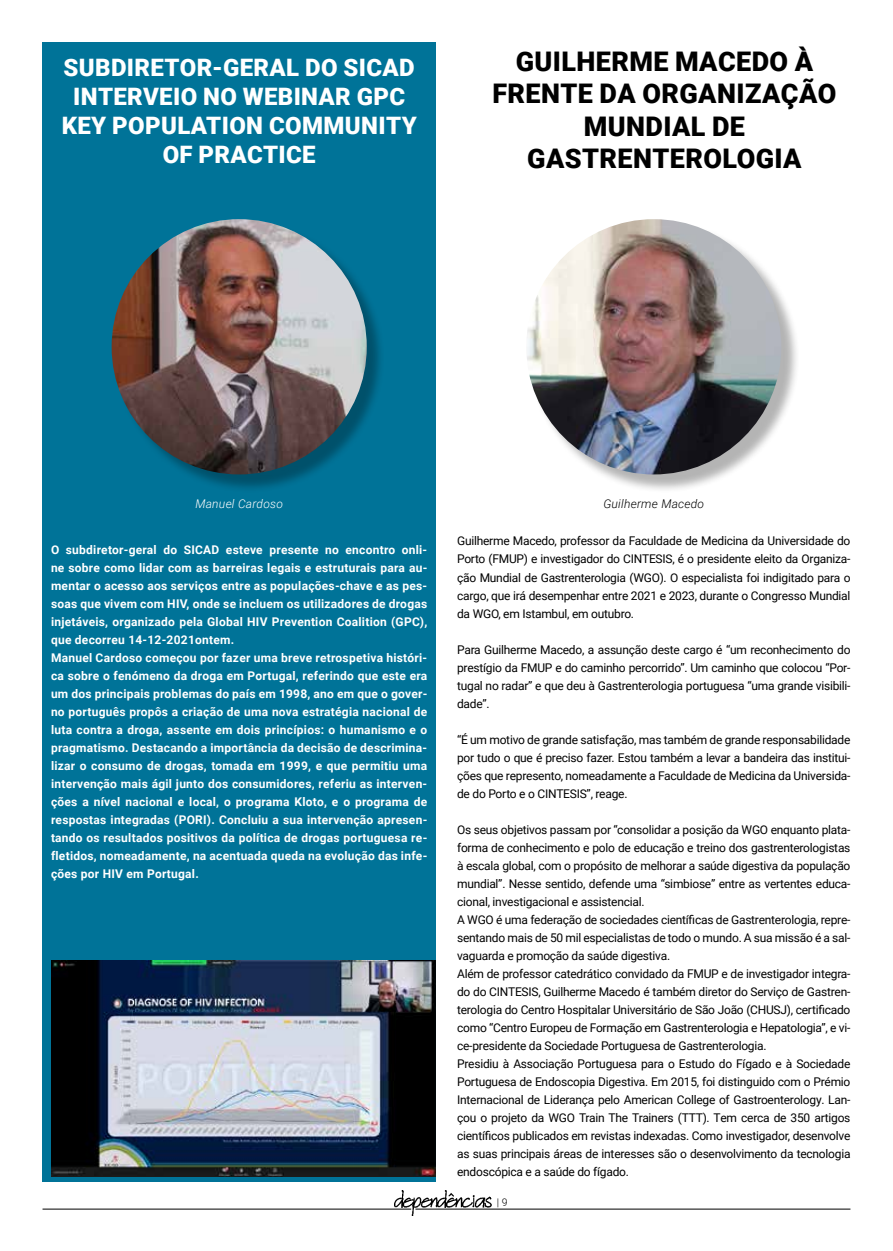
<style>
.page{position:relative;width:893px;height:1251px;background:#fff}
.page>*{position:absolute;margin:0;border:0;box-sizing:border-box;transform-origin:0 0}
.t1{font:900 27px/32.4px "Roboto";letter-spacing:.015em;color:#000;text-align:center}
.t2{font:900 24px/28.8px "Roboto";letter-spacing:.015em;color:#fff;text-align:center}
.t3{font:12px/18px "Roboto";letter-spacing:-.02em;color:#000;text-align:justify}
.t4{font:700 12px/18px "Roboto";letter-spacing:.02em;color:#fff}
.t5{font:italic 300 12px "Roboto";letter-spacing:.02em;color:#000}
.t6{font:italic 300 12px "Roboto";letter-spacing:.02em;color:#fff}
.t7{font:300 10.5px "Roboto";color:#000}
</style>
<div class="page">
<img style="left:387px;top:1190px;width:110px;height:25px">
<hr style="left:43px;top:1208px;width:368px;height:1px;background:#000">
<hr style="left:415px;top:1208px;width:435px;height:1px;background:#000">
<div style="left:43px;top:43px;width:393px;height:1138px;background:#007398"></div>
<div style="left:529px;top:221px;width:271px;height:272px;background:#000;opacity:.3"></div>
<img style="left:526px;top:219px;width:255px;height:255px;border-radius:128px">
<div style="left:114px;top:221px;width:271px;height:272px;background:#000;opacity:.3"></div>
<img style="left:112px;top:219px;width:255px;height:255px;border-radius:128px">
<img style="left:51px;top:960px;width:385px;height:216px">
<h2 class="t2" style="left:62px;top:52px;width:357px">SUBDIRETOR-GERAL DO SICAD<br>INTERVEIO NO WEBINAR GPC<br>KEY POPULATION COMMUNITY<br>OF PRACTICE</h2>
<h1 class="t1" style="left:492px;top:44px;width:346px">GUILHERME MACEDO À<br>FRENTE DA ORGANIZAÇÃO<br>MUNDIAL DE<br>GASTRENTEROLOGIA</h1>
<p class="t6" style="left:195px;top:495px;width:89px">Manuel Cardoso</p>
<p class="t5" style="left:603px;top:495px;width:102px">Guilherme Macedo</p>
<p class="t4" style="left:51px;top:540px;width:378px">O subdiretor-geral do SICAD esteve presente no encontro onli&shy;ne sobre como lidar com as barreiras legais e estruturais para au&shy;mentar o acesso aos serviços entre as populações-chave e as pes&shy;soas que vivem com HIV, onde se incluem os utilizadores de drogas injetáveis, organizado pela Global HIV Prevention Coalition (GPC), que decorreu 14-12-2021ontem.<br>Manuel Cardoso começou por fazer uma breve retrospetiva históri&shy;ca sobre o fenómeno da droga em Portugal, referindo que este era um dos principais problemas do país em 1998, ano em que o gover&shy;no português propôs a criação de uma nova estratégia nacional de luta contra a droga, assente em dois princípios: o humanismo e o pragmatismo. Destacando a importância da decisão de descrimina&shy;lizar o consumo de drogas, tomada em 1999, e que permitiu uma intervenção mais ágil junto dos consumidores, referiu as interven&shy;ções a nível nacional e local, o programa Kloto, e o programa de respostas integradas (PORI). Concluiu a sua intervenção apresen&shy;tando os resultados positivos da política de drogas portuguesa re&shy;fletidos, nomeadamente, na acentuada queda na evolução das infe&shy;ções por HIV em Portugal.</p>
<p class="t3" style="left:457px;top:531px;width:395px">Guilherme Macedo, professor da Faculdade de Medicina da Universidade do Porto (FMUP) e investigador do CINTESIS, é o presidente eleito da Organiza&shy;ção Mundial de Gastrenterologia (WGO). O especialista foi indigitado para o cargo, que irá desempenhar entre 2021 e 2023, durante o Congresso Mundial da WGO, em Istambul, em outubro.</p>
<p class="t3" style="left:457px;top:639px;width:395px">Para Guilherme Macedo, a assunção deste cargo é “um reconhecimento do prestígio da FMUP e do caminho percorrido”. Um caminho que colocou “Por&shy;tugal no radar” e que deu à Gastrenterologia portuguesa “uma grande visibili&shy;dade”.</p>
<p class="t3" style="left:457px;top:729px;width:395px">“É um motivo de grande satisfação, mas também de grande responsabilidade por tudo o que é preciso fazer. Estou também a levar a bandeira das institui&shy;ções que represento, nomeadamente a Faculdade de Medicina da Universida&shy;de do Porto e o CINTESIS”, reage.</p>
<p class="t3" style="left:457px;top:819px;width:395px;text-align:left">Os seus objetivos passam por “consolidar a posição da WGO enquanto plata&shy;forma de conhecimento e polo de educação e treino dos gastrenterologistas à escala global, com o propósito de melhorar a saúde digestiva da população mundial”. Nesse sentido, defende uma “simbiose” entre as vertentes educa&shy;cional, investigacional e assistencial.<br>A WGO é uma federação de sociedades científicas de Gastrenterologia, repre&shy;sentando mais de 50 mil especialistas de todo o mundo. A sua missão é a sal&shy;vaguarda e promoção da saúde digestiva.<br>Além de professor catedrático convidado da FMUP e de investigador integra&shy;do do CINTESIS, Guilherme Macedo é também diretor do Serviço de Gastren&shy;terologia do Centro Hospitalar Universitário de São João (CHUSJ), certificado como “Centro Europeu de Formação em Gastrenterologia e Hepatologia”, e vi&shy;ce-presidente da Sociedade Portuguesa de Gastrenterologia.<br>Presidiu à Associação Portuguesa para o Estudo do Fígado e à Sociedade Portuguesa de Endoscopia Digestiva. Em 2015, foi distinguido com o Prémio Internacional de Liderança pelo American College of Gastroenterology. Lan&shy;çou o projeto da WGO Train The Trainers (TTT). Tem cerca de 350 artigos científicos publicados em revistas indexadas. Como investigador, desenvolve as suas principais áreas de interesses são o desenvolvimento da tecnologia endoscópica e a saúde do fígado.</p>
<p class="t7" style="left:497px;top:1194px;width:12px">| 9</p>
</div>
